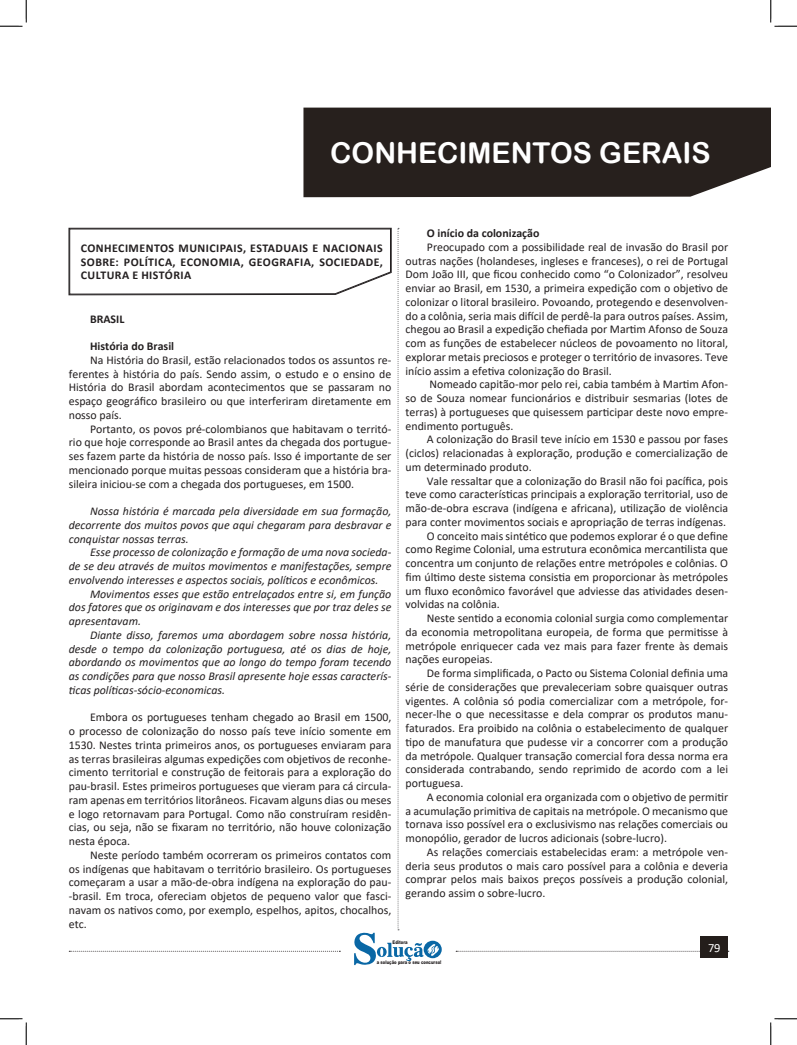
<style>
.page{position:relative;width:797px;height:1045px;background:#fff}
.page>*{position:absolute;margin:0;border:0;box-sizing:border-box;transform-origin:0 0}
.t1{font:28.75px "Arial Rounded MT Bold";color:#fff}
.t2{font:12.5px "Calibri";color:#fff}
.Normal__Web{font:11.88px/13.8px "Calibri";color:#231f20;text-align:justify}
.x_msonormal{font:11.88px/13.8px "Calibri";color:#231f20;text-align:justify}
.t3{font:italic 11.88px/13.8px "Calibri";color:#231f20;text-align:justify}
.CAIXINHAS{font:700 11.88px/13.8px "Calibri";letter-spacing:.04em;color:#231f20;text-align:justify}
.TITULO_DE_ASSUNTO__CORPO{font:700 11.88px "Calibri";color:#231f20}
.t4{font:900 5px "Arial";color:#231f20;scale:.76 1}
</style>
<div class="page">
<svg style="left:456px;top:951px;width:273px;height:1px"></svg>
<div style="left:700px;top:936px;width:28px;height:22px;background:#241e1b"></div>
<div style="left:303px;top:108px;width:467px;height:89px;background:#27201d"></div>
<svg style="left:69px;top:228px;width:373px;height:737px"></svg>
<svg style="left:0;top:0;width:27px;height:27px"></svg>
<svg style="left:0;top:1018px;width:27px;height:27px"></svg>
<svg style="left:770px;top:0;width:27px;height:27px"></svg>
<svg style="left:770px;top:1018px;width:27px;height:27px"></svg>
<h1 class="t1" style="left:330px;top:136px;width:382px">CONHECIMENTOS GERAIS</h1>
<p class="CAIXINHAS" style="left:81px;top:241px;width:304px">CONHECIMENTOS MUNICIPAIS, ESTADUAIS E NACIONAIS SOBRE: POLÍTICA, ECONOMIA, GEOGRAFIA, SOCIEDADE, CULTURA E HISTÓRIA</p>
<p class="TITULO_DE_ASSUNTO__CORPO" style="left:90px;top:310px;width:36px">BRASIL</p>
<p class="TITULO_DE_ASSUNTO__CORPO" style="left:90px;top:338px;width:86px">História do Brasil</p>
<p class="Normal__Web" style="left:69px;top:353px;width:324px;text-indent:21px">Na História do Brasil, estão relacionados todos os assuntos re&shy;ferentes à história do país. Sendo assim, o estudo e o ensino de História do Brasil abordam acontecimentos que se passaram no espaço geográfico brasileiro ou que interferiram diretamente em nosso país.</p>
<p class="Normal__Web" style="left:69px;top:421px;width:324px;text-indent:21px">Portanto, os povos pré-colombianos que habitavam o territó&shy;rio que hoje corresponde ao Brasil antes da chegada dos portugue&shy;ses fazem parte da história de nosso país. Isso é importante de ser mencionado porque muitas pessoas consideram que a história bra&shy;sileira iniciou-se com a chegada dos portugueses, em 1500.</p>
<p class="t3" style="left:69px;top:504px;width:324px;text-indent:21px">Nossa história é marcada pela diversidade em sua formação, decorrente dos muitos povos que aqui chegaram para desbravar e conquistar nossas terras.</p>
<p class="t3" style="left:69px;top:545px;width:324px;text-indent:21px">Esse processo de colonização e formação de uma nova socieda&shy;de se deu através de muitos movimentos e manifestações, sempre envolvendo interesses e aspectos sociais, políticos e econômicos.</p>
<p class="t3" style="left:69px;top:586px;width:324px;text-indent:21px">Movimentos esses que estão entrelaçados entre si, em função dos fatores que os originavam e dos interesses que por traz deles se apresentavam.</p>
<p class="t3" style="left:69px;top:627px;width:324px;text-indent:21px">Diante disso, faremos uma abordagem sobre nossa história, desde o tempo da colonização portuguesa, até os dias de hoje, abordando os movimentos que ao longo do tempo foram tecendo as condições para que nosso Brasil apresente hoje essas caracterís&shy;ticas políticas-sócio-economicas.</p>
<p class="Normal__Web" style="left:69px;top:710px;width:324px;text-indent:21px">Embora os portugueses tenham chegado ao Brasil em 1500, o processo de colonização do nosso país teve início somente em 1530. Nestes trinta primeiros anos, os portugueses enviaram para as terras brasileiras algumas expedições com objetivos de reconhe&shy;cimento territorial e construção de feitorais para a exploração do pau-brasil. Estes primeiros portugueses que vieram para cá circula&shy;ram apenas em territórios litorâneos. Ficavam alguns dias ou meses e logo retornavam para Portugal. Como não construíram residên&shy;cias, ou seja, não se fixaram no território, não houve colonização nesta época.</p>
<p class="Normal__Web" style="left:69px;top:848px;width:324px;text-indent:21px">Neste período também ocorreram os primeiros contatos com os indígenas que habitavam o território brasileiro. Os portugueses começaram a usar a mão-de-obra indígena na exploração do pau--brasil. Em troca, ofereciam objetos de pequeno valor que fasci&shy;navam os nativos como, por exemplo, espelhos, apitos, chocalhos, etc.</p>
<p class="TITULO_DE_ASSUNTO__CORPO" style="left:427px;top:225px;width:114px">O início da colonização</p>
<p class="Normal__Web" style="left:405px;top:240px;width:324px;text-indent:21px">Preocupado com a possibilidade real de invasão do Brasil por outras nações (holandeses, ingleses e franceses), o rei de Portugal Dom João III, que ficou conhecido como “o Colonizador”, resolveu enviar ao Brasil, em 1530, a primeira expedição com o objetivo de colonizar o litoral brasileiro. Povoando, protegendo e desenvolven&shy;do a colônia, seria mais difícil de perdê-la para outros países. Assim, chegou ao Brasil a expedição chefiada por Martim Afonso de Souza com as funções de estabelecer núcleos de povoamento no litoral, explorar metais preciosos e proteger o território de invasores. Teve início assim a efetiva colonização do Brasil.</p>
<p class="Normal__Web" style="left:405px;top:377px;width:324px;text-indent:24px">Nomeado capitão-mor pelo rei, cabia também à Martim Afon&shy;so de Souza nomear funcionários e distribuir sesmarias (lotes de terras) à portugueses que quisessem participar deste novo empre&shy;endimento português.</p>
<p class="Normal__Web" style="left:405px;top:432px;width:324px;text-indent:21px">A colonização do Brasil teve início em 1530 e passou por fases (ciclos) relacionadas à exploração, produção e comercialização de um determinado produto.</p>
<p class="Normal__Web" style="left:405px;top:473px;width:324px;text-indent:21px">Vale ressaltar que a colonização do Brasil não foi pacífica, pois teve como características principais a exploração territorial, uso de mão-de-obra escrava (indígena e africana), utilização de violência para conter movimentos sociais e apropriação de terras indígenas.</p>
<p class="x_msonormal" style="left:405px;top:528px;width:324px;text-indent:21px">O conceito mais sintético que podemos explorar é o que define como Regime Colonial, uma estrutura econômica mercantilista que concentra um conjunto de relações entre metrópoles e colônias. O fim último deste sistema consistia em proporcionar às metrópoles um fluxo econômico favorável que adviesse das atividades desen&shy;volvidas na colônia.</p>
<p class="x_msonormal" style="left:405px;top:611px;width:324px;text-indent:21px">Neste sentido a economia colonial surgia como complementar da economia metropolitana europeia, de forma que permitisse à metrópole enriquecer cada vez mais para fazer frente às demais nações europeias.</p>
<p class="x_msonormal" style="left:405px;top:666px;width:324px;text-indent:21px">De forma simplificada, o Pacto ou Sistema Colonial definia uma série de considerações que prevaleceriam sobre quaisquer outras vigentes. A colônia só podia comercializar com a metrópole, for&shy;necer-lhe o que necessitasse e dela comprar os produtos manu&shy;faturados. Era proibido na colônia o estabelecimento de qualquer tipo de manufatura que pudesse vir a concorrer com a produção da metrópole. Qualquer transação comercial fora dessa norma era considerada contrabando, sendo reprimido de acordo com a lei portuguesa.</p>
<p class="x_msonormal" style="left:405px;top:790px;width:324px;text-indent:21px">A economia colonial era organizada com o objetivo de permitir a acumulação primitiva de capitais na metrópole. O mecanismo que tornava isso possível era o exclusivismo nas relações comerciais ou monopólio, gerador de lucros adicionais (sobre-lucro).</p>
<p class="x_msonormal" style="left:405px;top:845px;width:324px;text-indent:21px">As relações comerciais estabelecidas eram: a metrópole ven&shy;deria seus produtos o mais caro possível para a colônia e deveria comprar pelos mais baixos preços possíveis a produção colonial, gerando assim o sobre-lucro.</p>
<p class="t4" style="left:392px;top:939px;width:21px">Editora</p>
<p class="t4" style="left:377px;top:959px;width:86px">a solução para o seu concurso!</p>
<p class="t2" style="left:708px;top:939px;width:14px">79</p>
</div>
